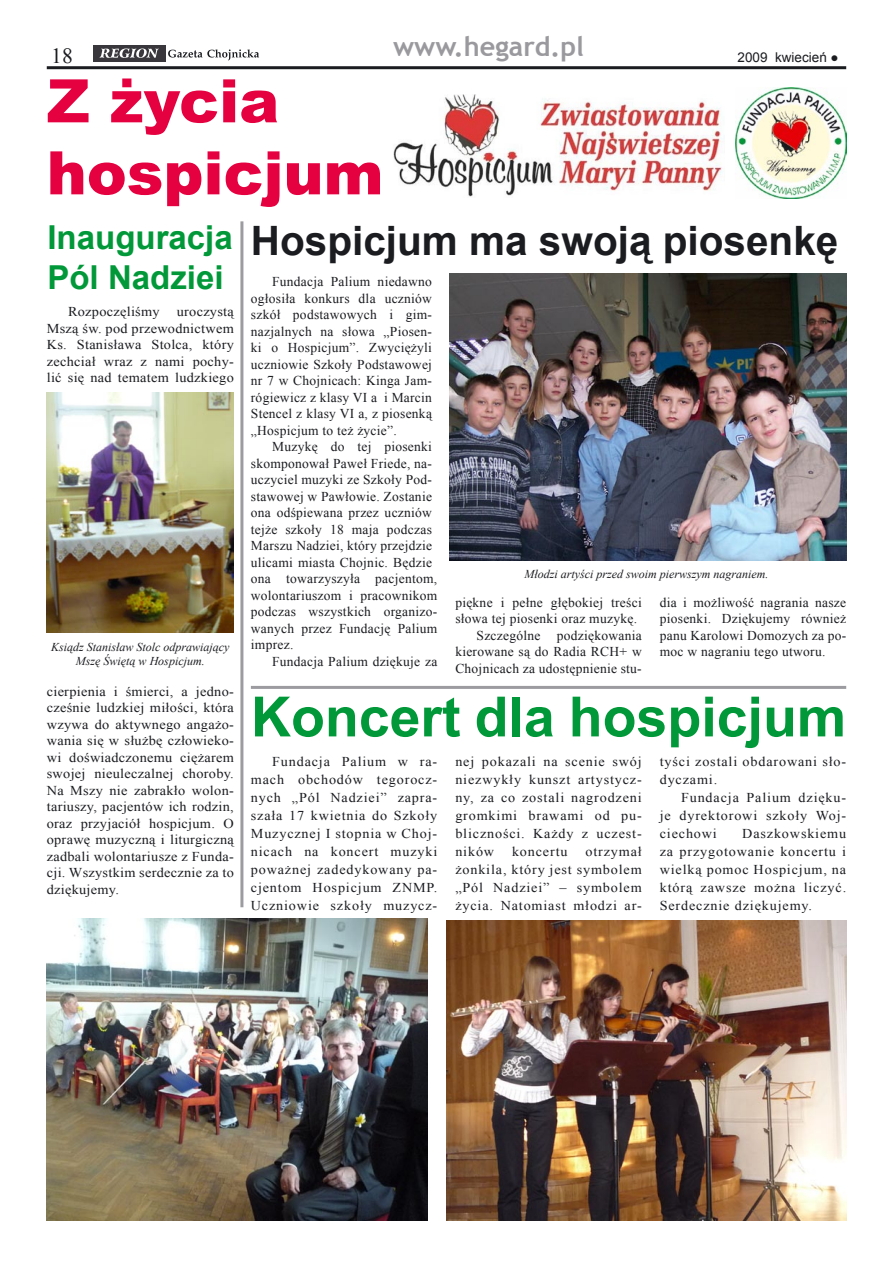
<style>
.page{position:relative;width:893px;height:1263px;background:#fff}
.page>*{position:absolute;margin:0;border:0;box-sizing:border-box;transform-origin:0 0}
.t1{font:900 60px "Arial";color:#e50040}
.Normalny{font:700 55.5px "Arial";color:#009838}
.t2{font:700 40.5px "Arial";color:#1b1c20}
.t3{font:700 33px "Arial";color:#009838}
.t4{font:700 27px "Trebuchet MS";color:#9a9a9e}
.t5{font:21.6px "Times New Roman";color:#1b1c20}
.Normalny-2{font:13.5px/16.5px "Times New Roman";letter-spacing:.02em;color:#1b1c20;text-align:justify}
.Normalny-3{font:13.5px/18px "Times New Roman";letter-spacing:.02em;color:#1b1c20;text-align:justify;scale:1.05 1}
.Normalny-4{font:13.5px/16.5px "Times New Roman";letter-spacing:.02em;color:#1b1c20;text-align:justify;scale:1.06 1}
.Normalny-5{font:13.5px/18px "Times New Roman";letter-spacing:.06em;color:#1b1c20;scale:1.05 1}
.t6{font:13.5px "Arial";color:#1b1c20}
.t7{font:italic 12px "Times New Roman";color:#1b1c20}
</style>
<div class="page">
<svg style="left:168px;top:49px;width:91px;height:11px"></svg>
<div style="left:94px;top:45px;width:72px;height:17px;background:#39373b"></div>
<svg style="left:99px;top:48px;width:60px;height:10px"></svg>
<hr style="left:47px;top:66px;width:799px;height:3px;background:#1b1c20">
<img style="left:393px;top:95px;width:330px;height:102px">
<img style="left:735px;top:88px;width:112px;height:111px">
<img style="left:47px;top:393px;width:187px;height:240px">
<img style="left:449px;top:274px;width:397px;height:286px">
<img style="left:47px;top:918px;width:380px;height:302px">
<img style="left:446px;top:921px;width:400px;height:299px">
<hr style="left:251px;top:686px;width:595px;height:3px;background:#9c9ca0">
<hr style="left:240px;top:221px;width:3px;height:686px;background:#9c9ca0">
<p class="t4" style="left:393px;top:29px;width:193px">www.hegard.pl</p>
<p class="t5" style="left:51px;top:41px;width:23px">18</p>
<p class="t6" style="left:737px;top:48px;width:103px">2009 kwiecień ●</p>
<p class="t1" style="left:47px;top:57px;width:234px">Z życia</p>
<p class="t1" style="left:47px;top:129px;width:338px">hospicjum</p>
<p class="t3" style="left:47px;top:216px;width:187px">Inauguracja</p>
<p class="t3" style="left:47px;top:256px;width:178px">Pól Nadziei</p>
<p class="Normalny-4" style="left:68px;top:303px;width:88px">Rozpoczęliśmy</p>
<p class="Normalny-4" style="left:47px;top:303px;width:178px;text-indent:130px">uroczystą Mszą św. pod przewodnictwem Ks. Stanisława Stolca, który zechciał wraz z nami pochy&shy;lić się nad tematem ludzkiego</p>
<p class="t7" style="left:51px;top:638px;width:180px">Ksiądz Stanisław Stolc odprawiający</p>
<p class="t7" style="left:76px;top:653px;width:130px">Mszę Świętą w Hospicjum.</p>
<p class="Normalny-4" style="left:47px;top:683px;width:178px">cierpienia i śmierci, a jedno&shy;cześnie ludzkiej miłości, która wzywa do aktywnego angażo&shy;wania się w służbę człowieko&shy;wi doświadczonemu ciężarem swojej nieuleczalnej choroby.<br>Na Mszy nie zabrakło wolon&shy;tariuszy, pacjentów ich rodzin, oraz przyjaciół hospicjum. O oprawę muzyczną i liturgiczną zadbali wolontariusze z Funda&shy;cji. Wszystkim serdecznie za to dziękujemy.</p>
<p class="t2" style="left:251px;top:214px;width:589px">Hospicjum ma swoją piosenkę</p>
<p class="Normalny-2" style="left:251px;top:273px;width:183px;text-indent:21px">Fundacja Palium niedawno ogłosiła konkurs dla uczniów szkół podstawowych i gim&shy;nazjalnych na słowa „Piosen&shy;ki o Hospicjum”. Zwyciężyli uczniowie Szkoły Podstawowej nr 7 w Chojnicach: Kinga Jam&shy;rógiewicz z klasy VI a i Marcin Stencel z klasy VI a, z piosenką „Hospicjum to też życie”.</p>
<p class="Normalny-2" style="left:251px;top:438px;width:188px;text-align:left;text-indent:21px">Muzykę do tej piosenki skomponował Paweł Friede, na&shy;uczyciel muzyki ze Szkoły Pod&shy;stawowej w Pawłowie. Zostanie ona odśpiewana przez uczniów tejże szkoły 18 maja podczas<br>Marszu Nadziei, który przejdzie ulicami miasta Chojnic. Będzie ona towarzyszyła pacjentom, wolontariuszom i pracownikom podczas wszystkich organizo&shy;wanych przez Fundację Palium imprez.</p>
<p class="Normalny-2" style="left:272px;top:653px;width:167px">Fundacja Palium dziękuje za</p>
<p class="t7" style="left:524px;top:565px;width:245px">Młodzi artyści przed swoim pierwszym nagraniem.</p>
<p class="Normalny-2" style="left:455px;top:594px;width:188px">piękne i pełne głębokiej treści słowa tej piosenki oraz muzykę.</p>
<p class="Normalny-2" style="left:455px;top:627px;width:188px;text-indent:21px">Szczególne podziękowania kierowane są do Radia RCH+ w Chojnicach za udostępnienie stu-</p>
<p class="Normalny-2" style="left:660px;top:594px;width:188px">dia i możliwość nagrania nasze piosenki. Dziękujemy również panu Karolowi Domozych za po&shy;moc w nagraniu tego utworu.</p>
<p class="Normalny" style="left:251px;top:680px;width:597px">Koncert dla hospicjum</p>
<p class="Normalny-3" style="left:251px;top:752px;width:179px;text-indent:21px">Fundacja Palium w ra&shy;mach obchodów tegorocz&shy;nych „Pól Nadziei” zapra&shy;szała 17 kwietnia do Szkoły Muzycznej I stopnia w Choj&shy;nicach na koncert muzyki poważnej zadedykowany pa&shy;cjentom Hospicjum ZNMP.<br>Uczniowie szkoły muzycz-</p>
<p class="Normalny-3" style="left:455px;top:752px;width:179px">nej pokazali na scenie swój niezwykły kunszt artystycz&shy;ny, za co zostali nagrodzeni gromkimi brawami od pu&shy;bliczności. Każdy z uczest&shy;ników</p>
<p class="Normalny-3" style="left:455px;top:842px;width:179px;text-indent:130px">otrzymał żonkila, który jest symbolem „Pól Nadziei” – symbolem życia. Natomiast młodzi ar-</p>
<p class="Normalny-5" style="left:512px;top:842px;width:54px">koncertu</p>
<p class="Normalny-5" style="left:660px;top:752px;width:179px">tyści zostali obdarowani sło&shy;dyczami.</p>
<p class="Normalny-3" style="left:660px;top:788px;width:179px;text-indent:21px">Fundacja Palium dzięku&shy;je dyrektorowi szkoły Woj&shy;ciechowi</p>
<p class="Normalny-3" style="left:660px;top:824px;width:179px;text-indent:83px">Daszkowskiemu za przygotowanie koncertu i wielką pomoc Hospicjum, na którą zawsze można liczyć.<br>Serdecznie dziękujemy.</p>
</div>
